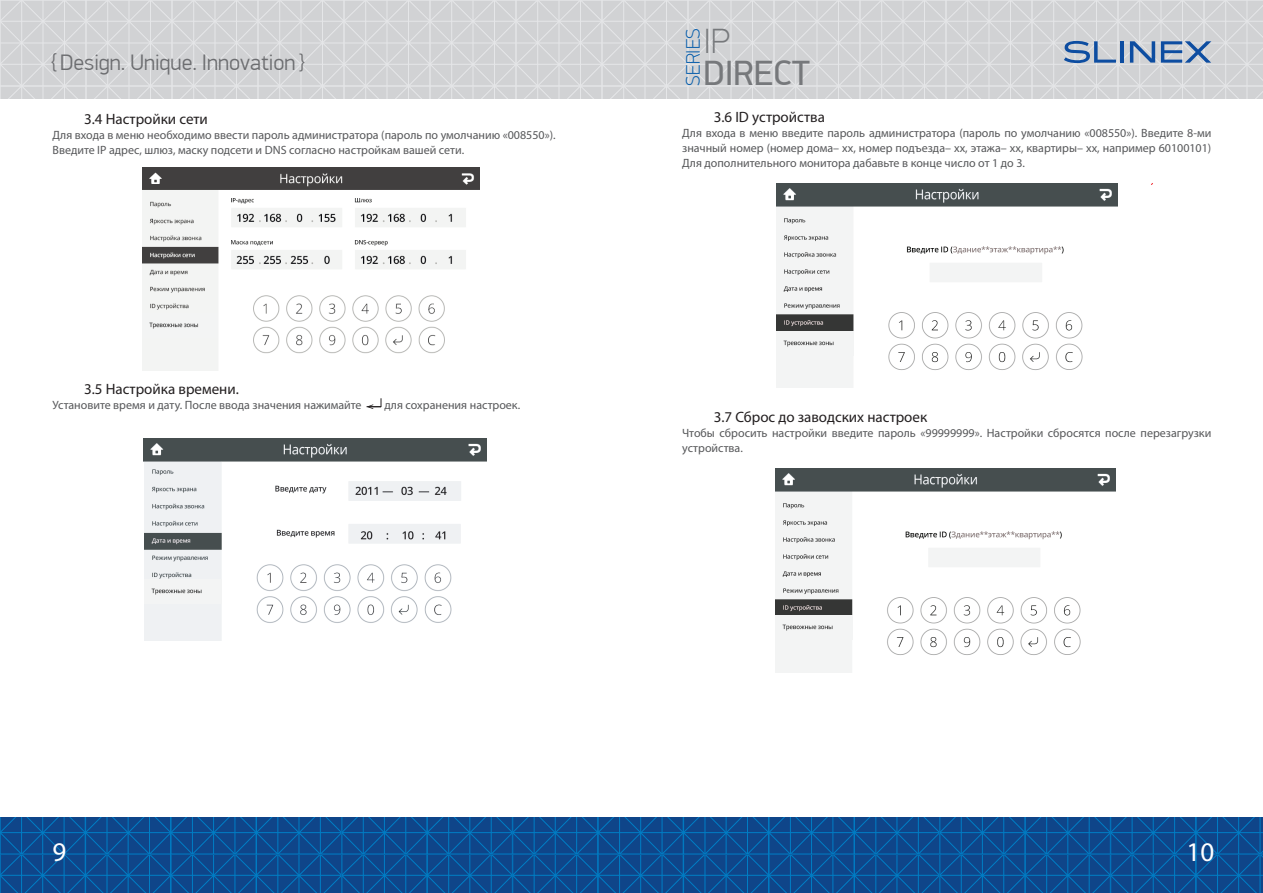
<style>
.page{position:relative;width:1263px;height:893px;background:#fff}
.page>*{position:absolute;margin:0;border:0;box-sizing:border-box;transform-origin:0 0}
.t1{font:35.25px "PF Din Display Pro";color:#76787b}
.t2{font:100 35.25px "PF Din Display Pro";color:#76787b}
.t3{font:27px "Myriad Pro";color:#fff}
.t4{font:300 22.5px "PF Din Display Pro";color:#6c6d70}
.t5{font:100 19.65px "PF Din Display Pro";color:#015aaa}
.t6{font:15px "Myriad Pro";color:#231f20}
.t7{font:12px/15px "Myriad Pro";color:#57585a}
</style>
<div class="page">
<svg style="left:0;top:818px;width:1263px;height:75px;background:#0c4d91"></svg>
<svg style="left:0;top:0;width:1263px;height:98px;background:#d4d5d7"></svg>
<svg style="left:1064px;top:41px;width:52px;height:22px"></svg>
<hr style="left:1120px;top:41px;width:4px;height:22px;background:#0d4da1">
<svg style="left:1130px;top:41px;width:25px;height:22px"></svg>
<svg style="left:1161px;top:41px;width:50px;height:22px"></svg>
<img style="left:777px;top:207px;width:306px;height:181px">
<img style="left:775px;top:491px;width:341px;height:181px">
<img style="left:777px;top:332px;width:76px;height:23px">
<img style="left:775px;top:615px;width:77px;height:24px">
<svg style="left:367px;top:398px;width:15px;height:11px"></svg>
<img style="left:144px;top:462px;width:317px;height:178px">
<img style="left:142px;top:167px;width:338px;height:203px">
<img style="left:144px;top:580px;width:78px;height:24px">
<img style="left:142px;top:314px;width:75px;height:23px">
<img style="left:144px;top:439px;width:343px;height:23px">
<img style="left:775px;top:469px;width:341px;height:22px">
<img style="left:777px;top:184px;width:340px;height:23px">
<h3 class="t4" style="left:51px;top:49px;width:255px">{ Design. Unique. Innovation }</h3>
<p class="t6" style="left:84px;top:111px;width:125px">3.4 Настройки сети</p>
<p class="t7" style="left:52px;top:128px;width:505px">Для входа в меню необходимо ввести пароль администратора (пароль по умолчанию «008550»).<br>Введите IP адрес, шлюз, маску подсети и DNS согласно настройкам вашей сети.</p>
<p class="t6" style="left:84px;top:381px;width:156px">3.5 Настройка времени.</p>
<p class="t7" style="left:52px;top:398px;width:311px">Установите время и дату. После ввода значения нажимайте</p>
<p class="t7" style="left:384px;top:398px;width:137px">для сохранения настроек.</p>
<h3 class="t5" style="left:682px;top:86px;width:59px;rotate:-90deg">SERIES</h3>
<h1 class="t2" style="left:703px;top:21px;width:28px">IP</h1>
<h1 class="t1" style="left:703px;top:52px;width:108px">DIRECT</h1>
<p class="t6" style="left:714px;top:109px;width:113px">3.6 ID устройства</p>
<p class="t7" style="left:682px;top:126px;width:531px;text-align:justify">Для входа в меню введите пароль администратора (пароль по умолчанию «008550»). Введите 8-ми значный номер (номер дома– хх, номер подъезда– хх, этажа– хх, квартиры– хх, например 60100101)<br>Для дополнительного монитора дабавьте в конце число от 1 до 3.</p>
<p class="t6" style="left:714px;top:409px;width:215px">3.7 Сброс до заводских настроек</p>
<p class="t7" style="left:682px;top:426px;width:531px">Чтобы сбросить настройки введите пароль «99999999». Настройки сбросятся после перезагрузки устройства.</p>
<h2 class="t3" style="left:52px;top:837px;width:15px">9</h2>
<h2 class="t3" style="left:1186px;top:837px;width:29px">10</h2>
</div>
